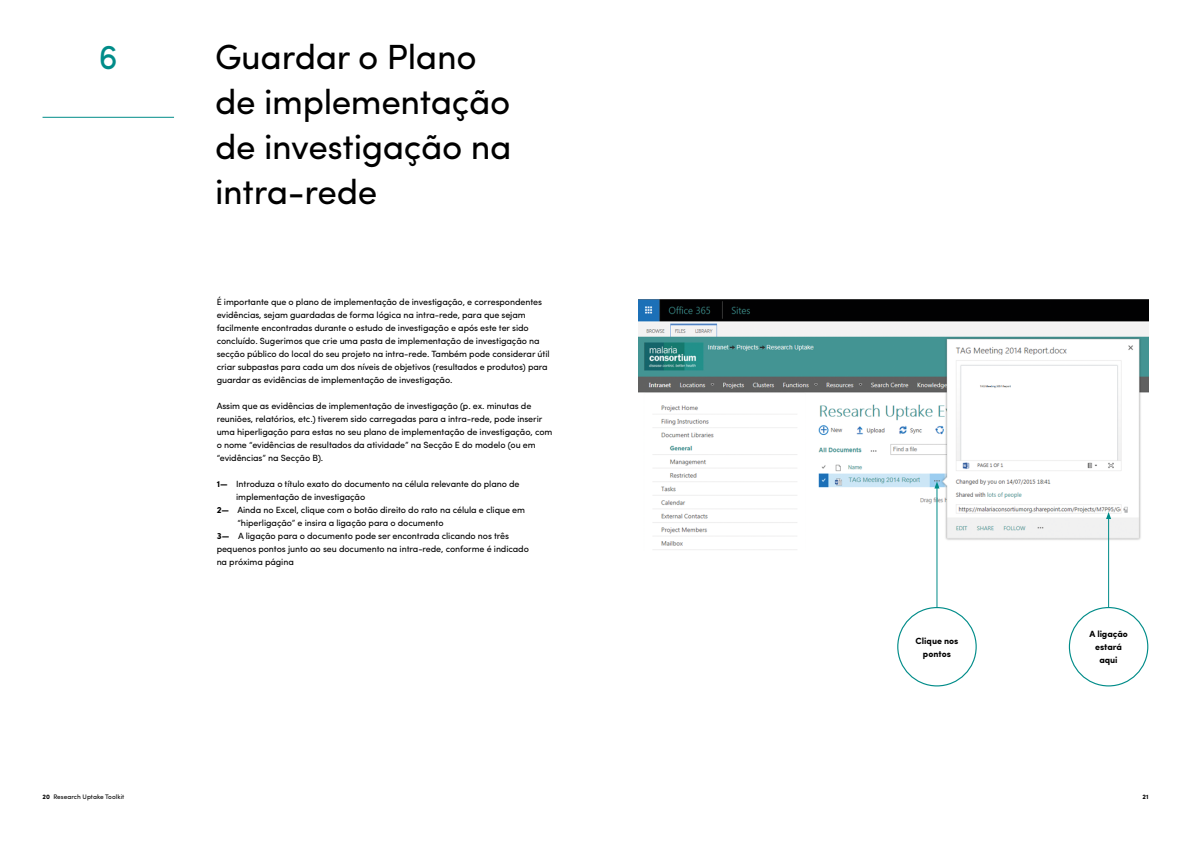
<style>
.page{position:relative;width:1191px;height:842px;background:#fff}
.page>*{position:absolute;margin:0;border:0;box-sizing:border-box;transform-origin:0 0}
.t1{font:35px/45px "Sofia Pro";letter-spacing:-.01em;color:#000}
.t2{font:35px "Sofia Pro";color:#008c89}
.t3{font:9px/13px "Sofia Pro";letter-spacing:-.01em;color:#000}
.t4{font:700 9px/13px "Sofia Pro";letter-spacing:-.01em;color:#000;text-align:center}
.t5{font:6.5px "Sofia Pro";color:#000}
.t6{font:700 6.5px "Sofia Pro";color:#000}
.s1{font-weight:700}
</style>
<div class="page">
<hr style="left:43px;top:117px;width:131px;height:1px;background:#008c89">
<img style="left:638px;top:300px;width:510px;height:251px">
<hr style="left:936px;top:487px;width:1px;height:120px;background:#008c89">
<svg style="left:934px;top:481px;width:5px;height:7px"></svg>
<hr style="left:1108px;top:517px;width:1px;height:90px;background:#008c89">
<svg style="left:1106px;top:512px;width:5px;height:7px"></svg>
<div style="left:897px;top:607px;width:79px;height:79px;border:1px solid #008c89;border-radius:50%"></div>
<div style="left:1068px;top:607px;width:80px;height:79px;border:1px solid #008c89;border-radius:50%"></div>
<h1 class="t2" style="left:99px;top:31px;width:21px">6</h1>
<h1 class="t1" style="left:215px;top:32px;width:298px">Guardar o Plano de implementação de investigação na intra-rede</h1>
<p class="t3" style="left:217px;top:295px;width:334px">É importante que o plano de implementação de investigação, e correspondentes evidências, sejam guardadas de forma lógica na intra-rede, para que sejam facilmente encontradas durante o estudo de investigação e após este ter sido concluído. Sugerimos que crie uma pasta de implementação de investigação na secção público do local do seu projeto na intra-rede. Também pode considerar útil criar subpastas para cada um dos níveis de objetivos (resultados e produtos) para guardar as evidências de implementação de investigação.</p>
<p class="t3" style="left:217px;top:399px;width:337px">Assim que as evidências de implementação de investigação (p. ex. minutas de reuniões, relatórios, etc.) tiverem sido carregadas para a intra-rede, pode inserir uma hiperligação para estas no seu plano de implementação de investigação, com o nome “evidências de resultados da atividade” na Secção E do modelo (ou em “evidências” na Secção B).</p>
<p class="t3" style="left:217px;top:477px;width:304px"><span class="s1">1—</span> Introduza o título exato do documento na célula relevante do plano de</p>
<p class="t3" style="left:236px;top:490px;width:131px">implementação de investigação</p>
<p class="t3" style="left:217px;top:503px;width:310px"><span class="s1">2—</span> Ainda no Excel, clique com o botão direito do rato na célula e clique em</p>
<p class="t3" style="left:237px;top:516px;width:208px">“hiperligação” e insira a ligação para o documento</p>
<p class="t3" style="left:217px;top:529px;width:294px"><span class="s1">3—</span> A ligação para o documento pode ser encontrada clicando nos três</p>
<p class="t3" style="left:217px;top:542px;width:314px">pequenos pontos junto ao seu documento na intra-rede, conforme é indicado</p>
<p class="t3" style="left:217px;top:555px;width:79px">na próxima página</p>
<p class="t4" style="left:915px;top:634px;width:44px">Clique nos pontos</p>
<p class="t4" style="left:1089px;top:627px;width:40px">A ligação estará aqui</p>
<p class="t5" style="left:43px;top:792px;width:83px"><span class="s1">20</span> Research Uptake Toolkit</p>
<p class="t6" style="left:1142px;top:792px;width:8px">21</p>
</div>
